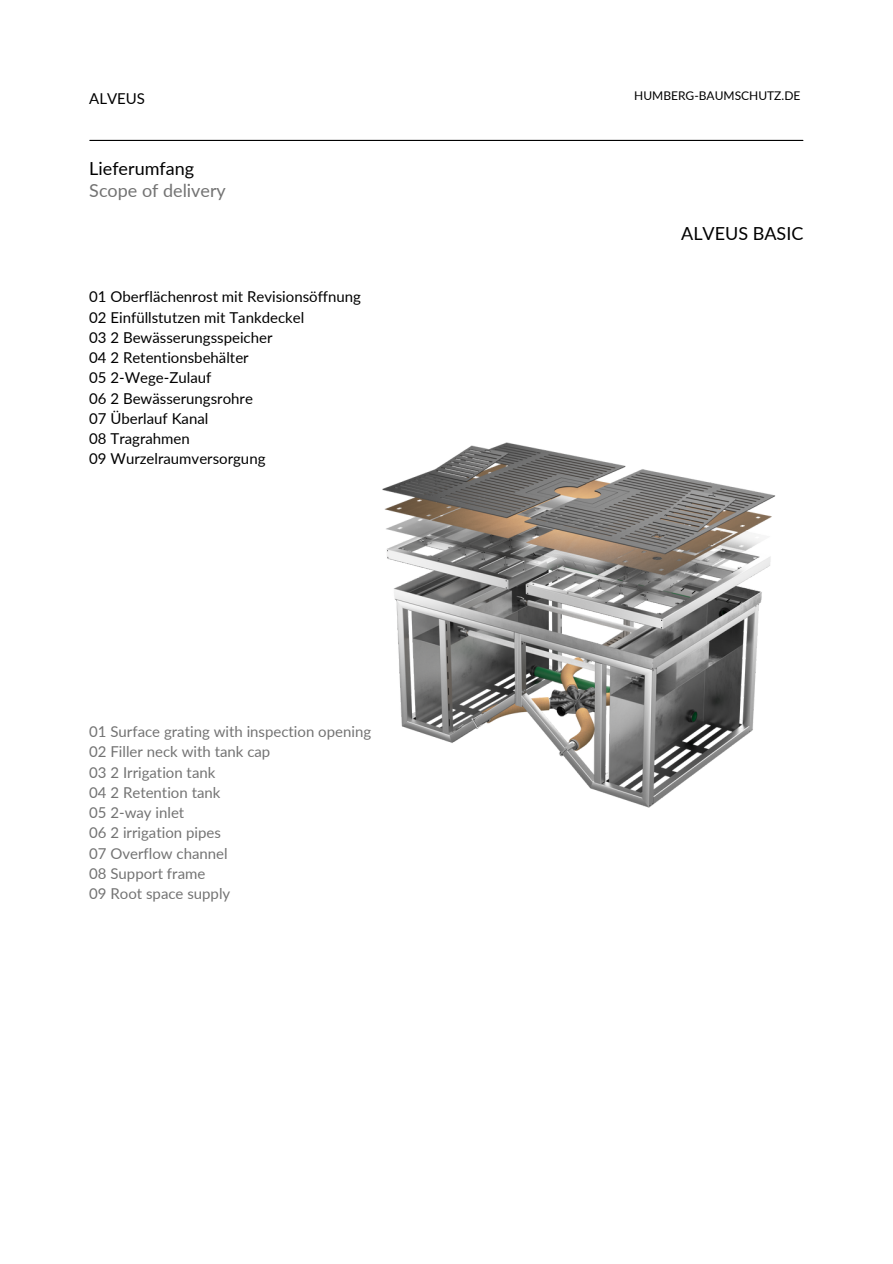
<style>
.page{position:relative;width:893px;height:1264px;background:#fff}
.page>*{position:absolute;margin:0;border:0;box-sizing:border-box;transform-origin:0 0}
.t1{font:18px "Lato";color:#000}
.t2{font:18px "Lato";color:#737373}
.t3{font:15px/20.2px "Lato";color:#000}
.t4{font:15px/20.2px "Lato";color:#737373}
.t5{font:12px "Lato";color:#000}
</style>
<div class="page">
<hr style="left:90px;top:140px;width:712px;height:1px;background:#000">
<img style="left:382px;top:442px;width:394px;height:366px">
<p class="t3" style="left:89px;top:88px;width:57px">ALVEUS</p>
<p class="t1" style="left:89px;top:158px;width:106px">Lieferumfang</p>
<p class="t2" style="left:89px;top:179px;width:138px">Scope of delivery</p>
<p class="t3" style="left:89px;top:286px;width:273px">01 Oberflächenrost mit Revisionsöffnung<br>02 Einfüllstutzen mit Tankdeckel<br>03 2 Bewässerungsspeicher<br>04 2 Retentionsbehälter<br>05 2-Wege-Zulauf<br>06 2 Bewässerungsrohre<br>07 Überlauf Kanal<br>08 Tragrahmen<br>09 Wurzelraumversorgung</p>
<p class="t4" style="left:89px;top:721px;width:283px">01 Surface grating with inspection opening<br>02 Filler neck with tank cap<br>03 2 Irrigation tank<br>04 2 Retention tank<br>05 2-way inlet<br>06 2 irrigation pipes<br>07 Overflow channel<br>08 Support frame<br>09 Root space supply</p>
<p class="t5" style="left:634px;top:88px;width:167px">HUMBERG-BAUMSCHUTZ.DE</p>
<p class="t1" style="left:681px;top:222px;width:124px">ALVEUS BASIC</p>
</div>
